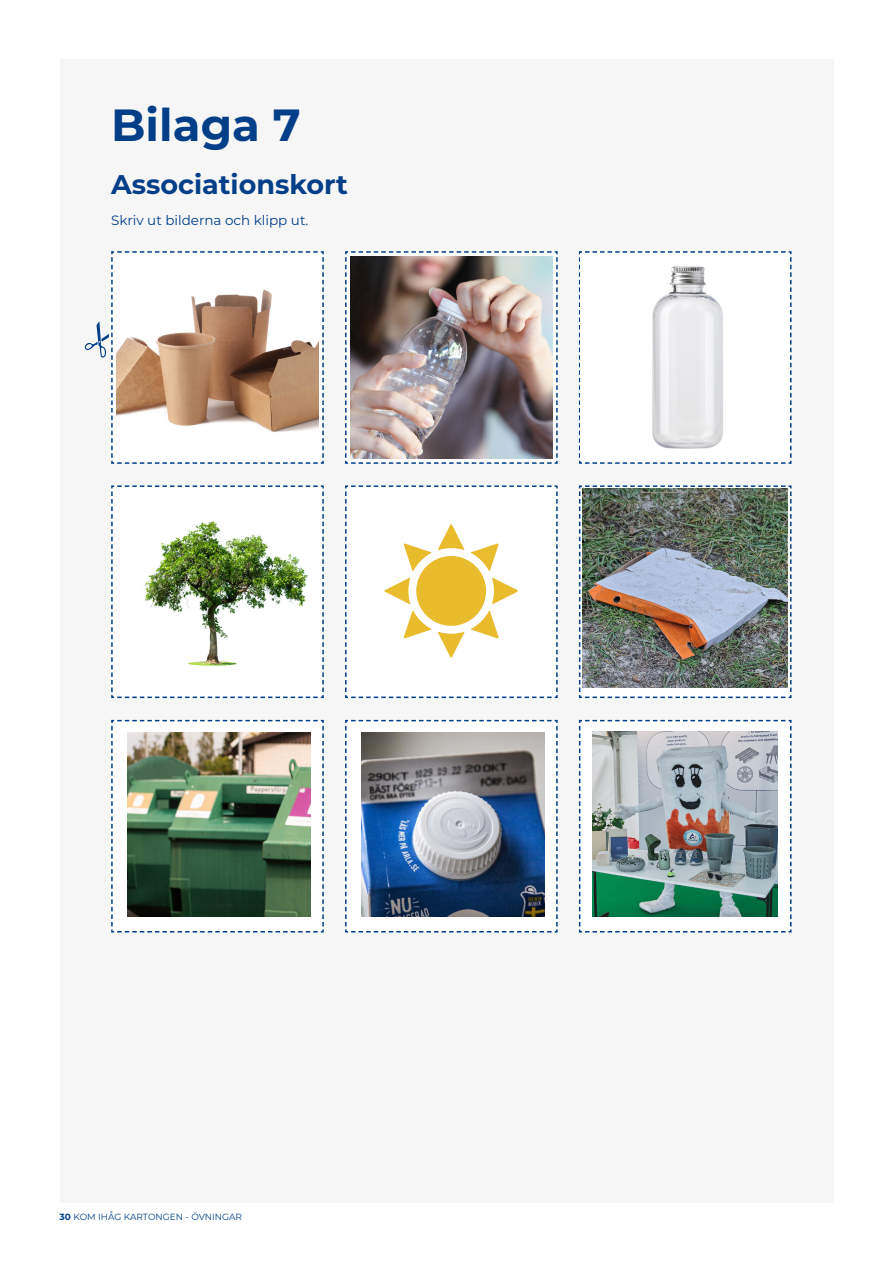
<style>
.page{position:relative;width:893px;height:1263px;background:#fff}
.page>*{position:absolute;margin:0;border:0;box-sizing:border-box;transform-origin:0 0}
.t1{font:700 45px "Montserrat";color:#023f88}
.t2{font:700 27px "Montserrat";color:#023f88}
.t3{font:13.5px "Montserrat";color:#023f88}
.t4{font:9px "Montserrat";color:#023f88}
.s1{font-weight:700}
</style>
<div class="page">
<div style="left:60px;top:60px;width:773px;height:1143px;background:#f6f6f6"></div>
<svg style="left:111px;top:719px;width:213px;height:214px"></svg>
<svg style="left:111px;top:485px;width:213px;height:214px"></svg>
<svg style="left:345px;top:251px;width:213px;height:213px"></svg>
<svg style="left:345px;top:719px;width:213px;height:214px"></svg>
<svg style="left:578px;top:251px;width:214px;height:213px"></svg>
<svg style="left:578px;top:719px;width:214px;height:214px"></svg>
<svg style="left:578px;top:485px;width:214px;height:214px"></svg>
<svg style="left:85px;top:251px;width:239px;height:213px"></svg>
<img style="left:351px;top:256px;width:201px;height:203px">
<img style="left:117px;top:256px;width:201px;height:203px">
<img style="left:580px;top:253px;width:206px;height:207px">
<div style="left:115px;top:489px;width:205px;height:206px;background:#fff"></div>
<img style="left:144px;top:521px;width:164px;height:145px">
<svg style="left:345px;top:485px;width:213px;height:213px"></svg>
<img style="left:582px;top:488px;width:205px;height:200px">
<img style="left:128px;top:733px;width:182px;height:183px">
<img style="left:361px;top:733px;width:183px;height:183px">
<img style="left:592px;top:731px;width:185px;height:185px">
<p class="t1" style="left:111px;top:92px;width:191px">Bilaga 7</p>
<p class="t2" style="left:111px;top:165px;width:238px">Associationskort</p>
<p class="t3" style="left:111px;top:210px;width:199px">Skriv ut bilderna och klipp ut.</p>
<p class="t4" style="left:60px;top:1210px;width:184px"><span class="s1">30</span> KOM IHÅG KARTONGEN - ÖVNINGAR</p>
</div>
